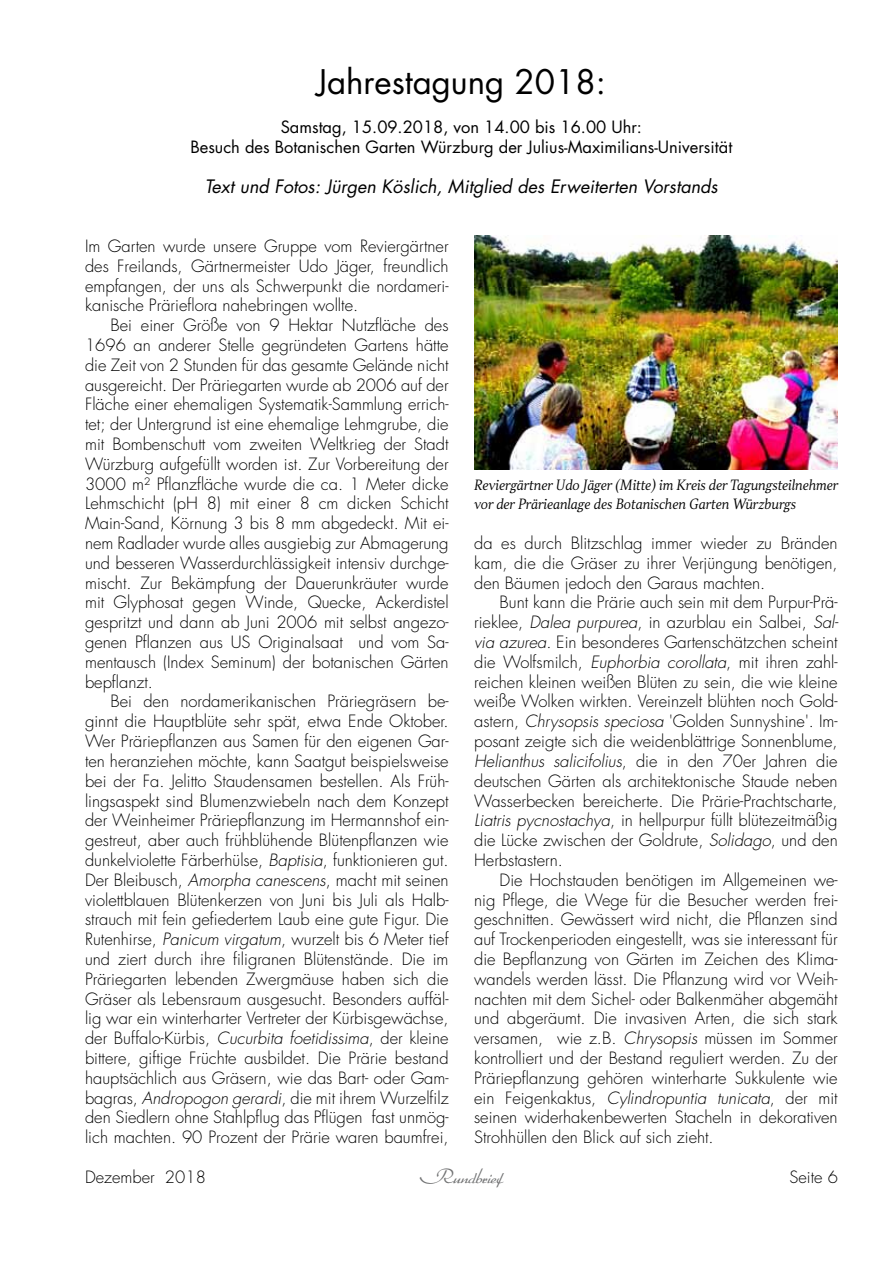
<style>
.page{position:relative;width:893px;height:1263px;background:#fff}
.page>*{position:absolute;margin:0;border:0;box-sizing:border-box;transform-origin:0 0}
.t1{font:33px "Futura Std";color:#000}
.t2{font:300 19.5px "Arabella Pro";color:#707172}
.t3{font:italic 18px "Futura Std";color:#000}
.t4{font:300 16.5px/19.8px "Futura Std";color:#000;text-align:justify}
.t5{font:16.5px/19.8px "Futura Std";color:#000;text-align:center}
.t6{font:italic 300 13.5px/19.8px "TT Jenevers";color:#000}
.s1{font-style:italic}
</style>
<div class="page">
<img style="left:474px;top:236px;width:364px;height:234px">
<h1 class="t1" style="left:317px;top:60px;width:291px">Jahrestagung 2018:</h1>
<p class="t5" style="left:190px;top:117px;width:543px">Samstag, 15.09.2018, von 14.00 bis 16.00 Uhr:<br>Besuch des Botanischen Garten Würzburg der Julius-Maximilians-Universität</p>
<p class="t3" style="left:205px;top:174px;width:514px">Text und Fotos: Jürgen Köslich, Mitglied des Erweiterten Vorstands</p>
<p class="t4" style="left:85px;top:237px;width:365px">Im Garten wurde unsere Gruppe vom Reviergärtner des Freilands, Gärtnermeister Udo Jäger, freundlich empfangen, der uns als Schwerpunkt die nordameri&shy;kanische Prärieflora nahebringen wollte.</p>
<p class="t4" style="left:85px;top:316px;width:365px;text-indent:26px">Bei einer Größe von 9 Hektar Nutzfläche des 1696 an anderer Stelle gegründeten Gartens hätte die Zeit von 2 Stunden für das gesamte Gelände nicht ausgereicht. Der Präriegarten wurde ab 2006 auf der Fläche einer ehemaligen Systematik-Sammlung errich&shy;tet; der Untergrund ist eine ehemalige Lehmgrube, die mit Bombenschutt vom zweiten Weltkrieg der Stadt Würzburg aufgefüllt worden ist. Zur Vorbereitung der 3000 m² Pflanzfläche wurde die ca. 1 Meter dicke Lehmschicht (pH 8) mit einer 8 cm dicken Schicht Main-Sand, Körnung 3 bis 8 mm abgedeckt. Mit ei&shy;nem Radlader wurde alles ausgiebig zur Abmagerung und besseren Wasserdurchlässigkeit intensiv durchge&shy;mischt. Zur Bekämpfung der Dauerunkräuter wurde mit Glyphosat gegen Winde, Quecke, Ackerdistel gespritzt und dann ab Juni 2006 mit selbst angezo&shy;genen Pflanzen aus US Originalsaat und vom Sa&shy;mentausch (Index Seminum) der botanischen Gärten bepflanzt.</p>
<p class="t4" style="left:85px;top:692px;width:365px;text-indent:26px">Bei den nordamerikanischen Präriegräsern be&shy;ginnt die Hauptblüte sehr spät, etwa Ende Oktober.<br>Wer Präriepflanzen aus Samen für den eigenen Gar&shy;ten heranziehen möchte, kann Saatgut beispielsweise bei der Fa. Jelitto Staudensamen bestellen. Als Früh&shy;lingsaspekt sind Blumenzwiebeln nach dem Konzept der Weinheimer Präriepflanzung im Hermannshof ein&shy;gestreut, aber auch frühblühende Blütenpflanzen wie dunkelviolette Färberhülse, <span class="s1">Baptisia</span>, funktionieren gut.<br>Der Bleibusch, <span class="s1">Amorpha canescens</span>, macht mit seinen violettblauen Blütenkerzen von Juni bis Juli als Halb&shy;strauch mit fein gefiedertem Laub eine gute Figur. Die Rutenhirse, <span class="s1">Panicum virgatum</span>, wurzelt bis 6 Meter tief und ziert durch ihre filigranen Blütenstände. Die im Präriegarten lebenden Zwergmäuse haben sich die Gräser als Lebensraum ausgesucht. Besonders auffäl&shy;lig war ein winterharter Vertreter der Kürbisgewächse, der Buffalo-Kürbis, <span class="s1">Cucurbita foetidissima</span>, der kleine bittere, giftige Früchte ausbildet. Die Prärie bestand hauptsächlich aus Gräsern, wie das Bart- oder Gam&shy;bagras, <span class="s1">Andropogon gerardi</span>, die mit ihrem Wurzelfilz den Siedlern ohne Stahlpflug das Pflügen fast unmög&shy;lich machten. 90 Prozent der Prärie waren baumfrei,</p>
<p class="t6" style="left:474px;top:475px;width:365px">Reviergärtner Udo Jäger (Mitte) im Kreis der Tagungsteilnehmer vor der Prärieanlage des Botanischen Garten Würzburgs</p>
<p class="t4" style="left:474px;top:534px;width:365px">da es durch Blitzschlag immer wieder zu Bränden kam, die die Gräser zu ihrer Verjüngung benötigen, den Bäumen jedoch den Garaus machten.</p>
<p class="t4" style="left:474px;top:593px;width:366px;text-indent:26px">Bunt kann die Prärie auch sein mit dem Purpur-Prä&shy;rieklee, <span class="s1">Dalea purpurea</span>, in azurblau ein Salbei, <span class="s1">Sal&shy;via azurea</span>. Ein besonderes Gartenschätzchen scheint die Wolfsmilch, <span class="s1">Euphorbia corollata</span>, mit ihren zahl&shy;reichen kleinen weißen Blüten zu sein, die wie kleine weiße Wolken wirkten. Vereinzelt blühten noch Gold&shy;astern, <span class="s1">Chrysopsis speciosa</span> 'Golden Sunnyshine'. Im&shy;posant zeigte sich die weidenblättrige Sonnenblume, <span class="s1">Helianthus salicifolius</span>, die in den 70er Jahren die deutschen Gärten als architektonische Staude neben Wasserbecken bereicherte. Die Prärie-Prachtscharte, <span class="s1">Liatris pycnostachya</span>, in hellpurpur füllt blütezeitmäßig die Lücke zwischen der Goldrute, <span class="s1">Solidago</span>, und den Herbstastern.</p>
<p class="t4" style="left:474px;top:870px;width:365px;text-indent:26px">Die Hochstauden benötigen im Allgemeinen we&shy;nig Pflege, die Wege für die Besucher werden frei&shy;geschnitten. Gewässert wird nicht, die Pflanzen sind auf Trockenperioden eingestellt, was sie interessant für die Bepflanzung von Gärten im Zeichen des Klima&shy;wandels werden lässt. Die Pflanzung wird vor Weih&shy;nachten mit dem Sichel- oder Balkenmäher abgemäht und abgeräumt. Die invasiven Arten, die sich stark versamen, wie z.B. <span class="s1">Chrysopsis</span> müssen im Sommer kontrolliert und der Bestand reguliert werden. Zu der Präriepflanzung gehören winterharte Sukkulente wie ein Feigenkaktus, <span class="s1">Cylindropuntia tunicata</span>, der mit seinen widerhakenbewerten Stacheln in dekorativen Strohhüllen den Blick auf sich zieht.</p>
<p class="t2" style="left:420px;top:1165px;width:84px">Rundbrief</p>
<p class="t4" style="left:85px;top:1167px;width:122px">Dezember 2018</p>
<p class="t4" style="left:790px;top:1167px;width:50px">Seite 6</p>
</div>
